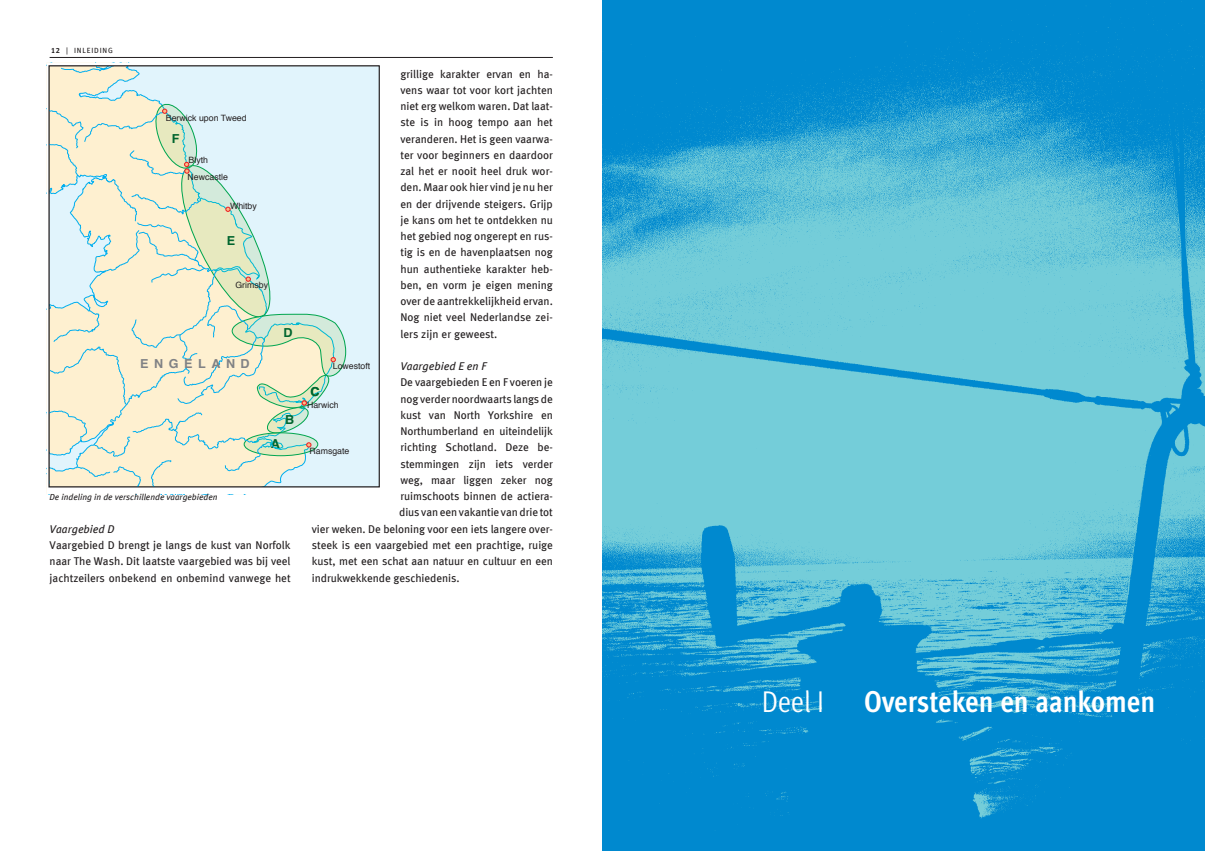
<style>
.page{position:relative;width:1205px;height:851px;background:#fff}
.page>*{position:absolute;margin:0;border:0;box-sizing:border-box;transform-origin:0 0}
.t1{font:700 condensed 30px "Meta Pro";color:#fff}
.t2{font:30px "Meta Pro Cond Norm";color:#fff}
.t3{font:700 12.38px "Helvetica";letter-spacing:.44em;color:#808285}
.t4{font:700 12.38px "Helvetica";color:#00652e}
.t5{font:11.25px/16.2px "Meta";letter-spacing:-.005em;color:#231f20;text-align:justify}
.t6{font:italic 11.25px "Meta";color:#231f20}
.t7{font:italic 8.75px "Meta";color:#231f20}
.t8{font:8.62px "Helvetica";color:#231f20}
.t9{font:7.5px "Meta";letter-spacing:.115em;color:#231f20}
.s1{font-family:"Meta Bold LF"}
</style>
<div class="page">
<img style="left:602px;top:0;width:603px;height:850px">
<hr style="left:50px;top:57px;width:503px;height:1px;background:#231f20">
<svg style="left:47px;top:62px;width:333px;height:426px;background:#e4ede0"></svg>
<div style="left:49px;top:65px;width:331px;height:422px;border:1px solid #231f20"></div>
<p class="t9" style="left:51px;top:46px;width:63px"><span class="s1">12</span> | INLEIDING</p>
<p class="t8" style="left:166px;top:111px;width:82px">Berwick upon Tweed</p>
<p class="t4" style="left:172px;top:128px;width:9px">F</p>
<p class="t8" style="left:189px;top:153px;width:21px">Blyth</p>
<p class="t8" style="left:188px;top:171px;width:42px">Newcastle</p>
<p class="t8" style="left:230px;top:199px;width:28px">Whitby</p>
<p class="t4" style="left:227px;top:230px;width:10px">E</p>
<p class="t8" style="left:235px;top:278px;width:34px">Grimsby</p>
<p class="t3" style="left:140px;top:353px;width:111px">ENGELAND</p>
<p class="t4" style="left:284px;top:322px;width:11px">D</p>
<p class="t4" style="left:285px;top:410px;width:11px">B</p>
<p class="t4" style="left:271px;top:434px;width:11px">A</p>
<p class="t7" style="left:49px;top:492px;width:170px">De indeling in de verschillende vaargebieden</p>
<p class="t6" style="left:50px;top:522px;width:66px">Vaargebied D</p>
<p class="t5" style="left:50px;top:537px;width:242px">Vaargebied D brengt je langs de kust van Norfolk naar The Wash. Dit laatste vaargebied was bij veel jachtzeilers onbekend en onbemind vanwege het</p>
<p class="t5" style="left:400px;top:65px;width:154px">grillige karakter ervan en ha&shy;vens waar tot voor kort jachten niet erg welkom waren. Dat laat&shy;ste is in hoog tempo aan het veranderen. Het is geen vaarwa&shy;ter voor beginners en daardoor zal het er nooit heel druk wor&shy;den. Maar ook hier vind je nu her en der drijvende steigers. Grijp je kans om het te ontdekken nu het gebied nog ongerept en rus&shy;tig is en de havenplaatsen nog hun authentieke karakter heb&shy;ben, en vorm je eigen mening over de aantrekkelijkheid ervan.<br>Nog niet veel Nederlandse zei&shy;lers zijn er geweest.</p>
<p class="t6" style="left:400px;top:359px;width:87px">Vaargebied E en F</p>
<p class="t5" style="left:400px;top:374px;width:154px">De vaargebieden E en F voeren je</p>
<p class="t5" style="left:400px;top:390px;width:154px">nog verder noordwaarts langs de</p>
<p class="t5" style="left:400px;top:406px;width:154px">kust van North Yorkshire en</p>
<p class="t5" style="left:400px;top:423px;width:154px">Northumberland en uiteindelijk</p>
<p class="t5" style="left:400px;top:439px;width:154px">richting Schotland. Deze be-</p>
<p class="t5" style="left:400px;top:455px;width:154px">stemmingen zijn iets verder</p>
<p class="t5" style="left:400px;top:471px;width:154px">weg, maar liggen zeker nog</p>
<p class="t5" style="left:400px;top:488px;width:154px">ruimschoots binnen de actiera-</p>
<p class="t5" style="left:399px;top:504px;width:155px">dius van een vakantie van drie tot</p>
<p class="t5" style="left:312px;top:520px;width:242px">vier weken. De beloning voor een iets langere over-</p>
<p class="t5" style="left:312px;top:536px;width:242px">steek is een vaargebied met een prachtige, ruige</p>
<p class="t5" style="left:312px;top:553px;width:242px">kust, met een schat aan natuur en cultuur en een</p>
<p class="t5" style="left:312px;top:569px;width:149px">indrukwekkende geschiedenis.</p>
<p class="t8" style="left:333px;top:359px;width:39px">Lowestoft</p>
<p class="t4" style="left:310px;top:381px;width:11px">C</p>
<p class="t8" style="left:307px;top:398px;width:33px">Harwich</p>
<p class="t8" style="left:309px;top:444px;width:41px">Ramsgate</p>
<h1 class="t2" style="left:762px;top:679px;width:64px">Deel I</h1>
<h1 class="t1" style="left:864px;top:678px;width:292px">Oversteken en aankomen</h1>
</div>
